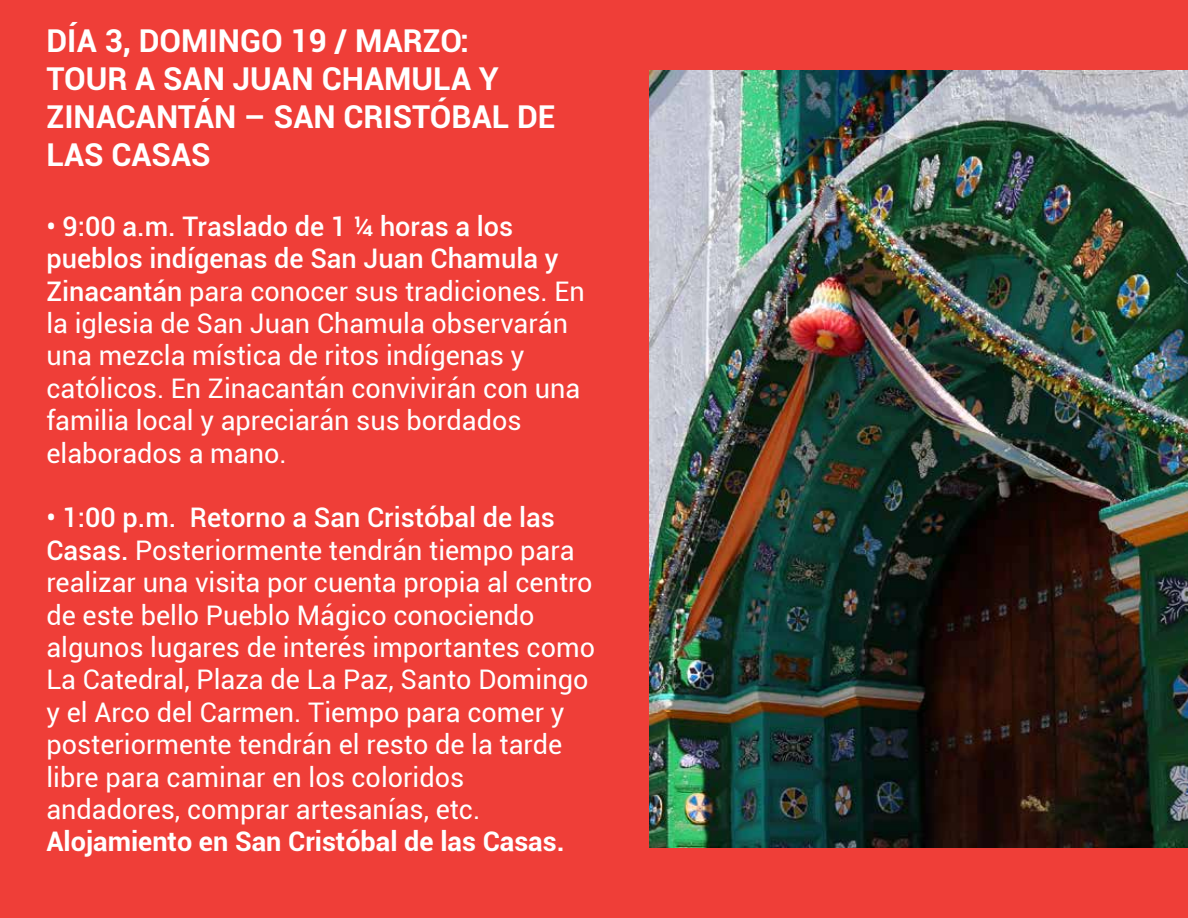
<style>
.page{position:relative;width:1188px;height:918px;background:#ef3e38}
.page>*{position:absolute;margin:0;border:0;box-sizing:border-box;transform-origin:0 0}
.t1{font:700 31.5px/37.8px "Roboto";color:#fff}
.t2{font:27px/32.4px "Roboto";color:#fff}
.t3{font:700 27px "Roboto";color:#fff}
.s1{font-weight:500}
</style>
<div class="page">
<img style="left:649px;top:70px;width:539px;height:778px">
<p class="t1" style="left:46px;top:21px;width:511px">DÍA 3, DOMINGO 19 / MARZO:<br>TOUR A SAN JUAN CHAMULA Y<br>ZINACANTÁN – SAN CRISTÓBAL DE<br>LAS CASAS</p>
<p class="t2" style="left:46px;top:209px;width:540px"><span class="s1">• 9:00 a.m. Traslado de 1 ¼ horas a los pueblos indígenas de San Juan Chamula y Zinacantán</span> para conocer sus tradiciones. En la iglesia de San Juan Chamula observarán una mezcla mística de ritos indígenas y católicos. En Zinacantán convivirán con una familia local y apreciarán sus bordados elaborados a mano.</p>
<p class="t2" style="left:46px;top:501px;width:550px"><span class="s1">• 1:00 p.m. Retorno a San Cristóbal de las Casas.</span> Posteriormente tendrán tiempo para realizar una visita por cuenta propia al centro de este bello Pueblo Mágico conociendo algunos lugares de interés importantes como La Catedral, Plaza de La Paz, Santo Domingo y el Arco del Carmen. Tiempo para comer y posteriormente tendrán el resto de la tarde libre para caminar en los coloridos andadores, comprar artesanías, etc.</p>
<p class="t3" style="left:46px;top:823px;width:520px">Alojamiento en San Cristóbal de las Casas.</p>
</div>
